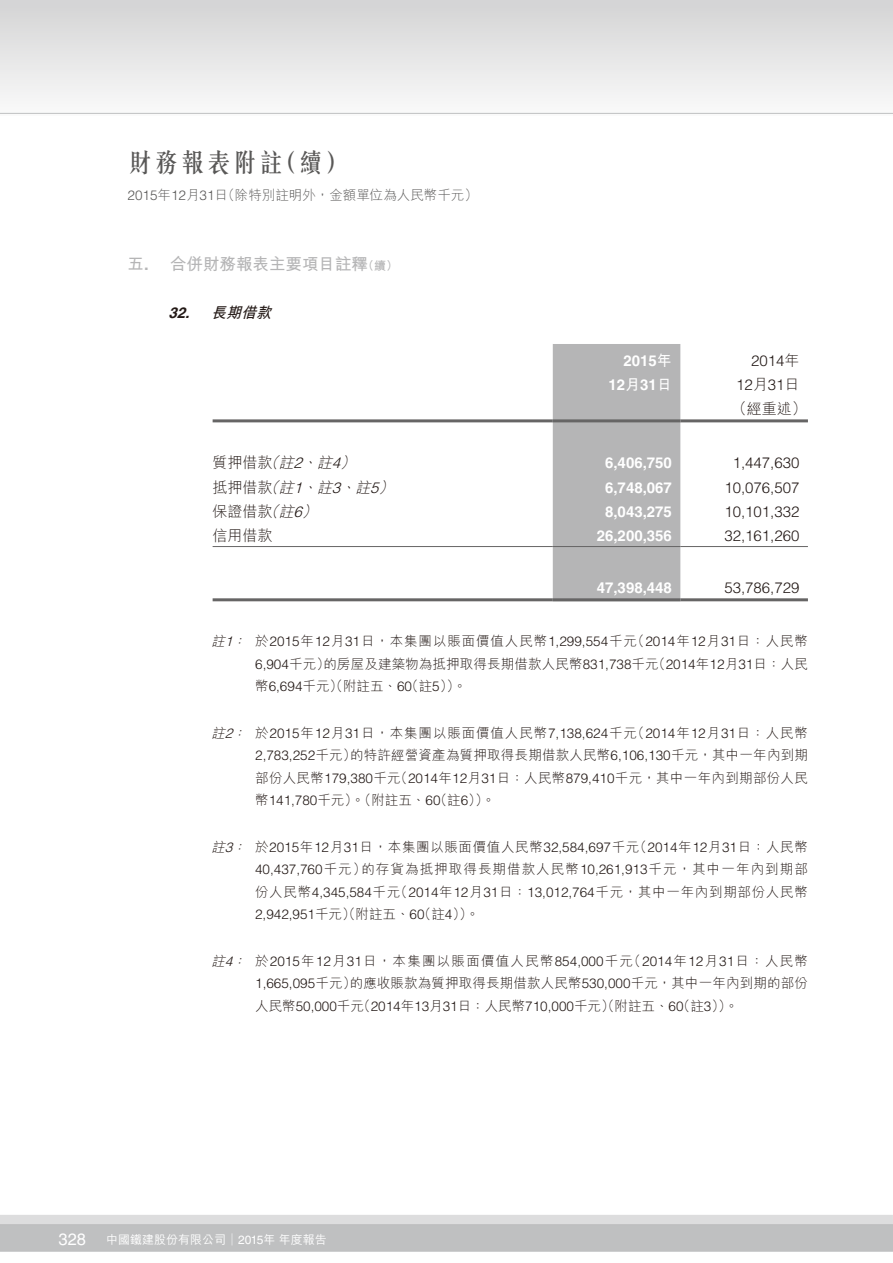
<style>
.page{position:relative;width:893px;height:1263px;background:#fff}
.page>*{position:absolute;margin:0;border:0;box-sizing:border-box;transform-origin:0 0}
.t1{font:500 25.5px "C Song 3 HK";letter-spacing:.03em;color:#595857}
.t2{font:700 16.5px "M Hei HK";color:#b5b5b6}
.t3{font:300 15px "Helvetica LT Std";color:#231916}
.t4{font:700 15px "Helvetica LT Std";color:#fff}
.t5{font:italic 300 15px "M Hei HK";color:#231916}
.t6{font:300 15px "M Hei HK";color:#231916}
.t7{font:italic 700 15px "M Hei HK";color:#231916}
.t8{font:300 13.5px/22.5px "M Hei HK";letter-spacing:.015em;color:#231916;text-align:justify}
.t9{font:300 13.5px/22.5px "M Hei HK";letter-spacing:.08em;color:#231916;text-align:right}
.t10{font:300 13.5px "Helvetica LT Std";color:#231916}
.t11{font:300 13.5px "M Hei HK";color:#595857}
.t12{font:500 12px "M Hei HK";color:#fff}
.s1{font-family:"Helvetica LT Std"}
.s2{font-size:12px}
.s3{font-family:"M Hei HK"}
.s4{font-style:normal}
.s5{font-style:italic}
.s6{font-family:"Helvetica LT Std";font-style:italic}
.s7{font-family:"Helvetica LT Std";font-weight:400;font-size:16.5px}
.s8{font-family:"Helvetica LT Std";font-weight:400}
</style>
<div class="page">
<div style="left:0;top:0;width:893px;height:116px;background:linear-gradient(to bottom,#d3d3d4,#fafafa)"></div>
<div style="left:0;top:1224px;width:893px;height:28px;background:#bfc0c1"></div>
<hr style="left:0;top:113px;width:893px;height:1px;background:#bfc0c1">
<div style="left:0;top:1215px;width:893px;height:10px;background:#ddddde"></div>
<div style="left:553px;top:344px;width:127px;height:254px;background:#b5b5b6"></div>
<hr style="left:213px;top:419px;width:340px;height:3px;background:#666565">
<hr style="left:553px;top:419px;width:127px;height:3px;background:#666565">
<hr style="left:680px;top:419px;width:128px;height:3px;background:#666565">
<hr style="left:213px;top:546px;width:340px;height:1px;background:#666565">
<hr style="left:553px;top:546px;width:127px;height:1px;background:#666565">
<hr style="left:680px;top:546px;width:128px;height:1px;background:#666565">
<hr style="left:213px;top:598px;width:340px;height:3px;background:#666565">
<hr style="left:553px;top:598px;width:127px;height:3px;background:#666565">
<hr style="left:680px;top:598px;width:128px;height:3px;background:#666565">
<h1 class="t1" style="left:128px;top:149px;width:224px">財務報表附註（續）</h1>
<p class="t11" style="left:128px;top:188px;width:352px"><span class="s1">2015</span>年<span class="s1">12</span>月<span class="s1">31</span>日（除特別註明外，金額單位為人民幣千元）</p>
<p class="t2" style="left:128px;top:252px;width:272px">五<span class="s1">.</span> 合併財務報表主要項目註釋<span class="s2">（續）</span></p>
<p class="t7" style="left:169px;top:302px;width:109px"><span class="s1">32.</span> 長期借款</p>
<p class="t4" style="left:623px;top:352px;width:50px">2015<span class="s3">年</span></p>
<p class="t3" style="left:751px;top:351px;width:50px">2014<span class="s3">年</span></p>
<p class="t4" style="left:608px;top:376px;width:65px">12<span class="s3">月</span>31<span class="s3">日</span></p>
<p class="t3" style="left:736px;top:375px;width:65px">12<span class="s3">月</span>31<span class="s3">日</span></p>
<p class="t6" style="left:732px;top:401px;width:76px">（經重述）</p>
<p class="t5" style="left:213px;top:455px;width:148px"><span class="s4">質押借款</span>（註<span class="s1">2</span>、註<span class="s1">4</span>）</p>
<p class="t4" style="left:605px;top:454px;width:68px">6,406,750</p>
<p class="t3" style="left:733px;top:454px;width:68px">1,447,630</p>
<p class="t5" style="left:213px;top:479px;width:186px"><span class="s4">抵押借款</span>（註<span class="s1">1</span>、註<span class="s1">3</span>、註<span class="s1">5</span>）</p>
<p class="t4" style="left:605px;top:478px;width:68px">6,748,067</p>
<p class="t3" style="left:724px;top:478px;width:77px">10,076,507</p>
<p class="t6" style="left:213px;top:503px;width:110px">保證借款<span class="s5">（註</span><span class="s6">6</span><span class="s5">）</span></p>
<p class="t4" style="left:605px;top:502px;width:68px">8,043,275</p>
<p class="t3" style="left:724px;top:502px;width:77px">10,101,332</p>
<p class="t6" style="left:213px;top:527px;width:61px">信用借款</p>
<p class="t4" style="left:597px;top:526px;width:77px">26,200,356</p>
<p class="t3" style="left:724px;top:526px;width:77px">32,161,260</p>
<p class="t4" style="left:597px;top:579px;width:77px">47,398,448</p>
<p class="t3" style="left:724px;top:578px;width:77px">53,786,729</p>
<p class="t8" style="left:255px;top:630px;width:554px;text-indent:-44px"><span class="s5">註</span><span class="s6">1</span><span class="s5">：</span>於<span class="s1">2015</span>年<span class="s1">12</span>月<span class="s1">31</span>日，本集團以賬面價值人民幣<span class="s1">1,299,554</span>千元（<span class="s1">2014</span>年<span class="s1">12</span>月<span class="s1">31</span>日：人民幣<span class="s1">6,904</span>千元）的房屋及建築物為抵押取得長期借款人民幣<span class="s1">831,738</span>千元（<span class="s1">2014</span>年<span class="s1">12</span>月<span class="s1">31</span>日：人民幣<span class="s1">6,694</span>千元）（附註五、<span class="s1">60</span>（註<span class="s1">5</span>））。</p>
<p class="t8" style="left:255px;top:721px;width:554px;text-indent:-44px"><span class="s5">註</span><span class="s6">2</span><span class="s5">：</span>於<span class="s1">2015</span>年<span class="s1">12</span>月<span class="s1">31</span>日，本集團以賬面價值人民幣<span class="s1">7,138,624</span>千元（<span class="s1">2014</span>年<span class="s1">12</span>月<span class="s1">31</span>日：人民幣<span class="s1">2,783,252</span>千元）的特許經營資產為質押取得長期借款人民幣<span class="s1">6,106,130</span>千元，其中一年內到期部份人民幣<span class="s1">179,380</span>千元（<span class="s1">2014</span>年<span class="s1">12</span>月<span class="s1">31</span>日：人民幣<span class="s1">879,410</span>千元，其中一年內到期部份人民幣<span class="s1">141,780</span>千元）。（附註五、<span class="s1">60</span>（註<span class="s1">6</span>））。</p>
<p class="t9" style="left:211px;top:835px;width:598px"><span class="s5">註</span><span class="s6">3</span><span class="s5">：</span>於<span class="s1">2015</span>年<span class="s1">12</span>月<span class="s1">31</span>日，本集團以賬面價值人民幣<span class="s1">32,584,697</span>千元（<span class="s1">2014</span>年<span class="s1">12</span>月<span class="s1">31</span>日：人民幣<br><span class="s1">40,437,760</span>千元）的存貨為抵押取得長期借款人民幣<span class="s1">10,261,913</span>千元，其中一年內到期部</p>
<p class="t10" style="left:255px;top:883px;width:554px"><span class="s3">份人民幣</span>4,345,584<span class="s3">千元（</span>2014<span class="s3">年</span>12<span class="s3">月</span>31<span class="s3">日：</span>13,012,764<span class="s3">千元，其中一年內到期部份人民幣</span></p>
<p class="t8" style="left:255px;top:903px;width:226px"><span class="s1">2,942,951</span>千元）（附註五、<span class="s1">60</span>（註<span class="s1">4</span>））。</p>
<p class="t8" style="left:255px;top:949px;width:554px;text-indent:-44px"><span class="s5">註</span><span class="s6">4</span><span class="s5">：</span>於<span class="s1">2015</span>年<span class="s1">12</span>月<span class="s1">31</span>日，本集團以賬面價值人民幣<span class="s1">854,000</span>千元（<span class="s1">2014</span>年<span class="s1">12</span>月<span class="s1">31</span>日：人民幣<span class="s1">1,665,095</span>千元）的應收賬款為質押取得長期借款人民幣<span class="s1">530,000</span>千元，其中一年內到期的部份人民幣<span class="s1">50,000</span>千元（<span class="s1">2014</span>年<span class="s1">13</span>月<span class="s1">31</span>日：人民幣<span class="s1">710,000</span>千元）（附註五、<span class="s1">60</span>（註<span class="s1">3</span>））。</p>
<p class="t12" style="left:59px;top:1230px;width:270px"><span class="s7">328</span> 中國鐵建股份有限公司∣<span class="s8">2015</span>年 年度報告</p>
</div>
